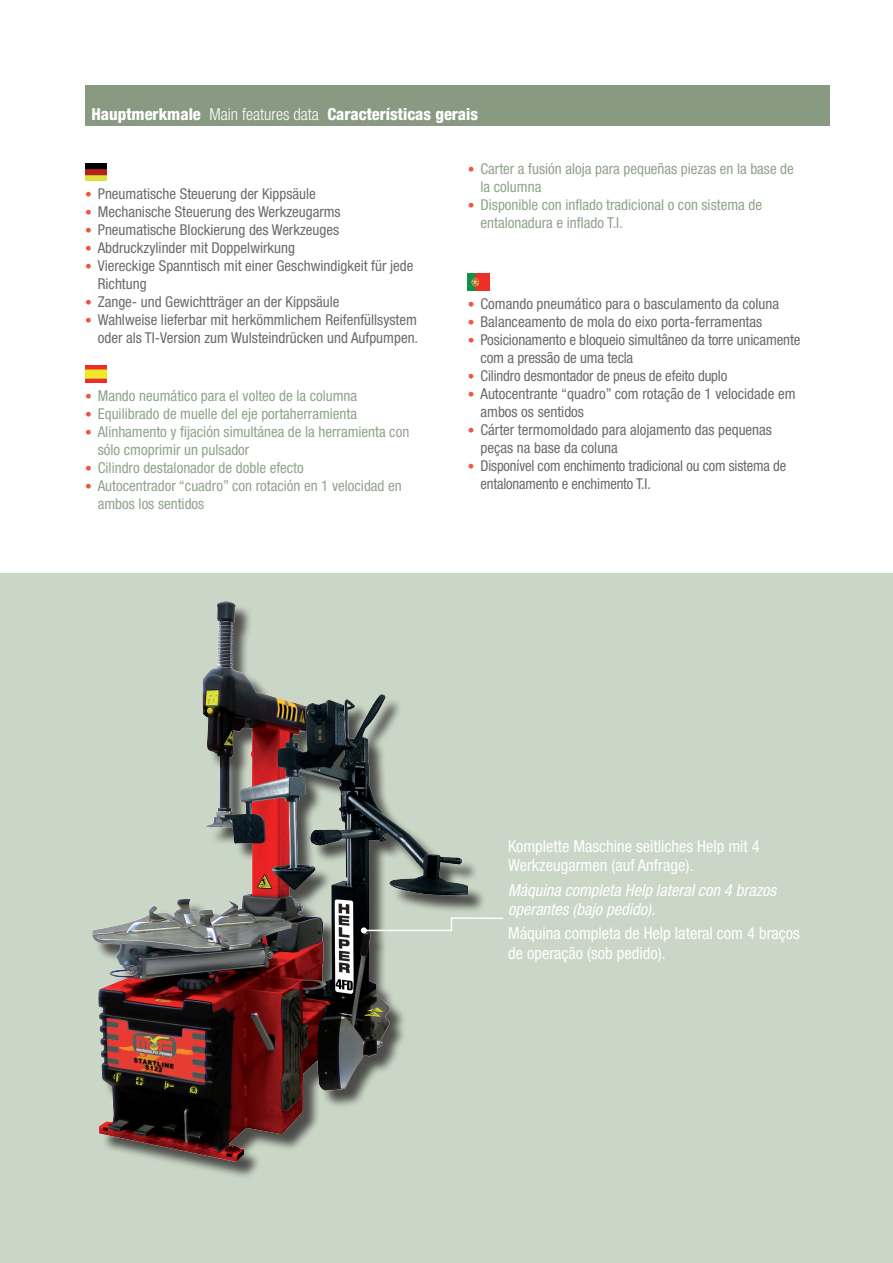
<style>
.page{position:relative;width:893px;height:1263px;background:#fff}
.page>*{position:absolute;margin:0;border:0;box-sizing:border-box;transform-origin:0 0}
.t1{font:condensed 16.5px/19.8px "Helvetica Neue LT Std";color:#fff}
.t2{font:italic condensed 16.5px/19.8px "Helvetica Neue LT Std";color:#fff}
.t3{font:800 condensed 16.5px "Helvetica Neue LT Std";color:#fff}
.t4{font:condensed 15px/18px "Helvetica Neue LT Std";color:#6b6b6e}
.t5{font:condensed 15px/18px "Helvetica Neue LT Std";color:#91a38d}
.s1{font-weight:300}
.s2{font-weight:900;font-stretch:normal;font-size:13.5px;color:#f05541}
</style>
<div class="page">
<div style="left:0;top:574px;width:893px;height:689px;background:#cad7c6"></div>
<img style="left:92px;top:601px;width:376px;height:569px">
<svg style="left:361px;top:916px;width:142px;height:17px"></svg>
<img style="left:85px;top:164px;width:21px;height:17px">
<img style="left:85px;top:366px;width:21px;height:17px">
<img style="left:468px;top:274px;width:21px;height:17px">
<div style="left:85px;top:85px;width:744px;height:40px;background:#889a82"></div>
<p class="t3" style="left:92px;top:104px;width:388px">Hauptmerkmale <span class="s1">Main features data</span> Características gerais</p>
<p class="t4" style="left:85px;top:184px;width:232px"><span class="s2">•</span> Pneumatische Steuerung der Kippsäule</p>
<p class="t4" style="left:85px;top:202px;width:257px"><span class="s2">•</span> Mechanische Steuerung des Werkzeugarms</p>
<p class="t4" style="left:85px;top:220px;width:256px"><span class="s2">•</span> Pneumatische Blockierung des Werkzeuges</p>
<p class="t4" style="left:85px;top:238px;width:212px"><span class="s2">•</span> Abdruckzylinder mit Doppelwirkung</p>
<p class="t4" style="left:98px;top:256px;width:317px;text-indent:-13px"><span class="s2">•</span> Viereckige Spanntisch mit einer Geschwindigkeit für jede<br>Richtung</p>
<p class="t4" style="left:85px;top:292px;width:256px"><span class="s2">•</span> Zange- und Gewichtträger an der Kippsäule</p>
<p class="t4" style="left:85px;top:310px;width:335px;text-align:right"><span class="s2">•</span> Wahlweise lieferbar mit herkömmlichem Reifenfüllsystem oder als TI-Version zum Wulsteindrücken und Aufpumpen.</p>
<p class="t5" style="left:85px;top:387px;width:274px"><span class="s2">•</span> Mando neumático para el volteo de la columna</p>
<p class="t5" style="left:85px;top:405px;width:274px"><span class="s2">•</span> Equilibrado de muelle del eje portaherramienta</p>
<p class="t5" style="left:98px;top:423px;width:313px;text-indent:-13px"><span class="s2">•</span> Alinhamento y fijación simultánea de la herramienta con sólo cmoprimir un pulsador</p>
<p class="t5" style="left:85px;top:459px;width:220px"><span class="s2">•</span> Cilindro destalonador de doble efecto</p>
<p class="t5" style="left:98px;top:477px;width:305px;text-indent:-13px"><span class="s2">•</span> Autocentrador “cuadro” con rotación en 1 velocidad en ambos los sentidos</p>
<p class="t5" style="left:480px;top:160px;width:315px;text-indent:-13px"><span class="s2">•</span> Carter a fusión aloja para pequeñas piezas en la base de la columna</p>
<p class="t5" style="left:480px;top:196px;width:283px;text-indent:-13px"><span class="s2">•</span> Disponible con inflado tradicional o con sistema de entalonadura e inflado T.I.</p>
<p class="t4" style="left:468px;top:294px;width:313px"><span class="s2">•</span> Comando pneumático para o basculamento da coluna</p>
<p class="t4" style="left:468px;top:312px;width:296px"><span class="s2">•</span> Balanceamento de mola do eixo porta-ferramentas</p>
<p class="t4" style="left:480px;top:330px;width:321px;text-indent:-13px"><span class="s2">•</span> Posicionamento e bloqueio simultâneo da torre unicamente com a pressão de uma tecla</p>
<p class="t4" style="left:468px;top:366px;width:261px"><span class="s2">•</span> Cilindro desmontador de pneus de efeito duplo</p>
<p class="t4" style="left:480px;top:384px;width:317px;text-indent:-13px"><span class="s2">•</span> Autocentrante “quadro” com rotação de 1 velocidade em ambos os sentidos</p>
<p class="t4" style="left:480px;top:420px;width:293px;text-indent:-13px"><span class="s2">•</span> Cárter termomoldado para alojamento das pequenas peças na base da coluna</p>
<p class="t4" style="left:480px;top:456px;width:307px;text-indent:-13px"><span class="s2">•</span> Disponível com enchimento tradicional ou com sistema de entalonamento e enchimento T.I.</p>
<p class="t1" style="left:508px;top:836px;width:253px">Komplette Maschine seitliches Help mit 4<br>Werkzeugarmen (auf Anfrage).</p>
<p class="t2" style="left:508px;top:880px;width:269px">Máquina completa Help lateral con 4 brazos operantes (bajo pedido).</p>
<p class="t1" style="left:508px;top:923px;width:293px">Máquina completa de Help lateral com 4 braços de operação (sob pedido).</p>
</div>
